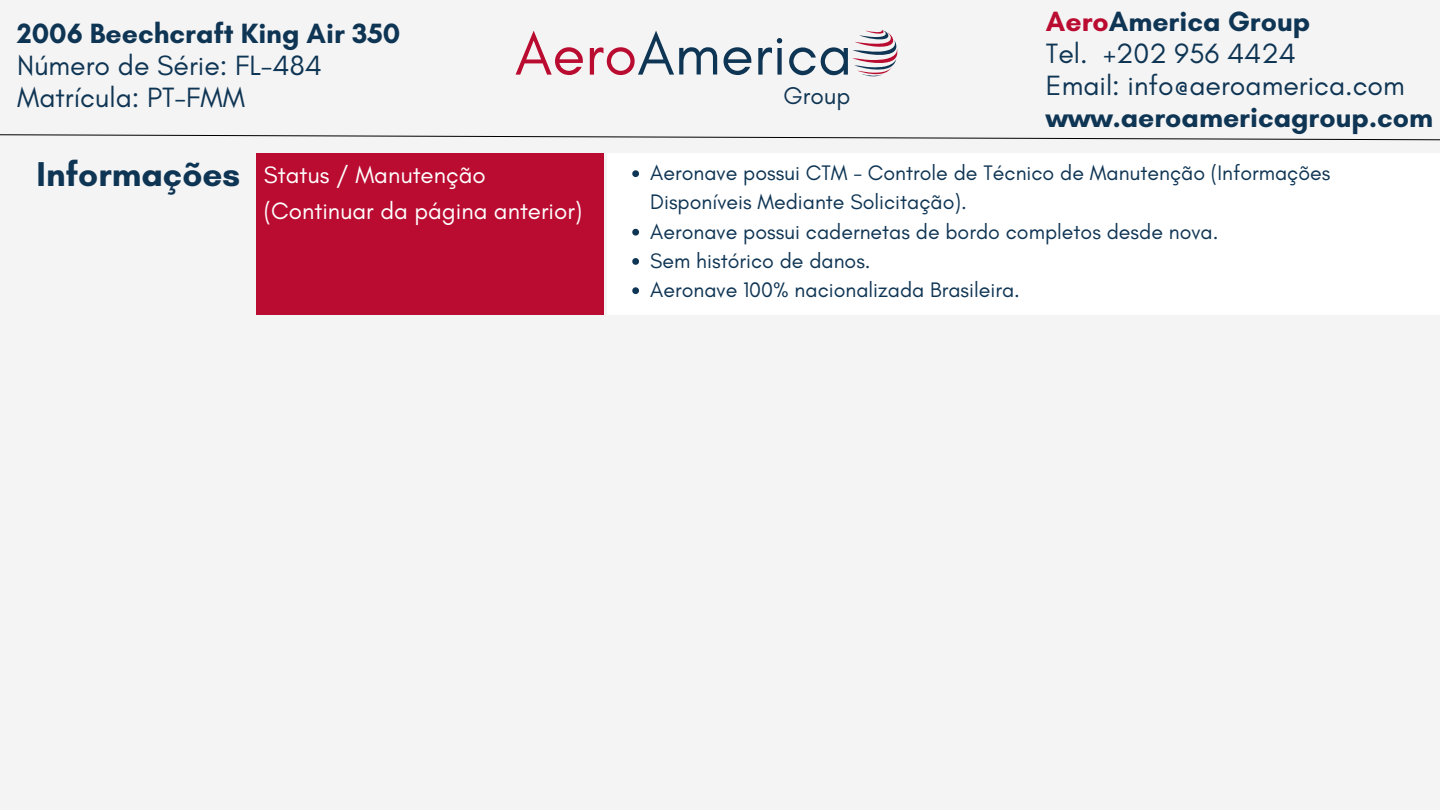
<style>
.page{position:relative;width:1440px;height:810px;background:#f4f4f4}
.page>*{position:absolute;margin:0;border:0;box-sizing:border-box;transform-origin:0 0}
.t1{font:60.5px "Glacial Indifference";color:#0f3554}
.t2{font:700 35.1px "Glacial Indifference";color:#0f3554}
.t3{font:28.4px/32.2px "Glacial Indifference";color:#0f3554}
.t4{font:700 28.4px "Glacial Indifference";color:#0f3554}
.t5{font:24.5px "Glacial Indifference";color:#0f3554}
.t6{font:24.2px/36px "Glacial Indifference";color:#fff}
.t7{font:21.4px/29.2px "Glacial Indifference";color:#0f3554}
.s1{color:#ba0c30}
.s2{font-weight:700;color:#ba0c30}
.s3{font-weight:700}
</style>
<div class="page">
<svg style="left:0;top:134px;width:1440px;height:7px"></svg>
<svg style="left:852px;top:30px;width:45px;height:47px"></svg>
<div style="left:257px;top:154px;width:347px;height:161px;background:#ba0c30"></div>
<div style="left:607px;top:154px;width:833px;height:161px;background:#fff"></div>
<svg style="left:632px;top:170px;width:7px;height:7px"></svg>
<svg style="left:632px;top:229px;width:7px;height:7px"></svg>
<svg style="left:632px;top:258px;width:7px;height:7px"></svg>
<svg style="left:632px;top:287px;width:7px;height:7px"></svg>
<h3 class="t4" style="left:17px;top:16px;width:385px">2006 Beechcraft King Air 350</h3>
<h3 class="t3" style="left:17px;top:49px;width:306px">Número de Série: FL-484<br>Matrícula: PT-FMM</h3>
<h1 class="t1" style="left:515px;top:17px;width:339px"><span class="s1">Aero</span>America</h1>
<p class="t5" style="left:783px;top:80px;width:68px">Group</p>
<h3 class="t3" style="left:1046px;top:5px;width:360px"><span class="s2">Aero</span><span class="s3">America Group<br></span>Tel. +202 956 4424<br>Email: info@aeroamerica.com</h3>
<h3 class="t4" style="left:1046px;top:100px;width:389px">www.aeroamericagroup.com</h3>
<h2 class="t2" style="left:37px;top:153px;width:205px">Informações</h2>
<p class="t6" style="left:264px;top:157px;width:320px">Status / Manutenção (Continuar da página anterior)</p>
<p class="t7" style="left:650px;top:158px;width:682px">Aeronave possui CTM - Controle de Técnico de Manutenção (Informações Disponíveis Mediante Solicitação).<br>Aeronave possui cadernetas de bordo completos desde nova.<br>Sem histórico de danos.<br>Aeronave 100% nacionalizada Brasileira.</p>
</div>
